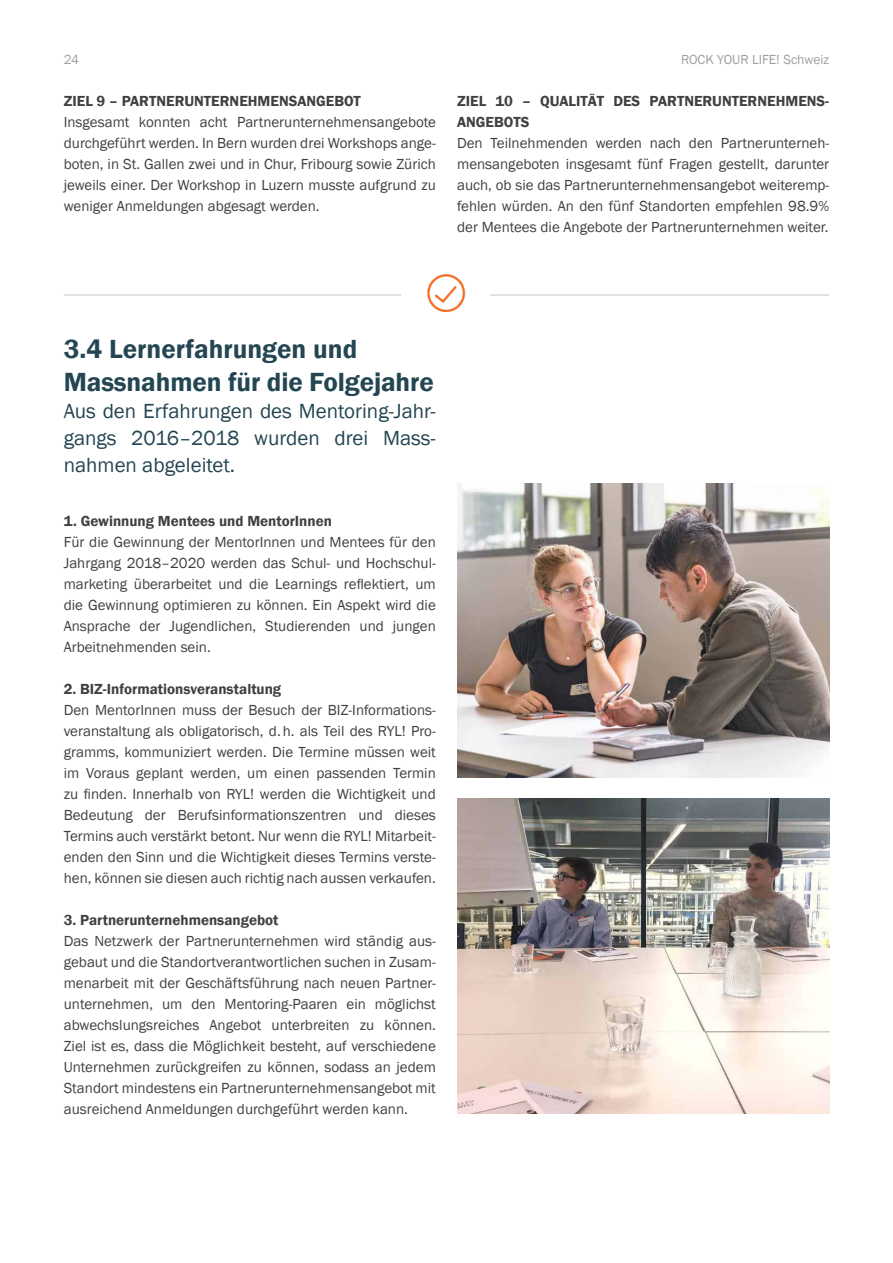
<style>
.page{position:relative;width:893px;height:1263px;background:#fff}
.page>*{position:absolute;margin:0;border:0;box-sizing:border-box;transform-origin:0 0}
.t1{font:600 27px/33px "Franklin Gothic";letter-spacing:-.005em;color:#244652}
.t2{font:21px/27px "Franklin Gothic";color:#244652;text-align:justify}
.t3{font:15px/21px "Franklin Gothic";color:#404040;text-align:justify}
.t4{font:600 15px/21px "Franklin Gothic";color:#404040}
.t5{font:13.5px "Franklin Gothic";color:#9f9f9f}
</style>
<div class="page">
<img style="left:457px;top:484px;width:372px;height:294px">
<img style="left:457px;top:799px;width:372px;height:315px">
<hr style="left:64px;top:294px;width:765px;height:2px;background:#c7c7c7">
<div style="left:401px;top:269px;width:89px;height:52px;background:#fff"></div>
<img style="left:427px;top:274px;width:39px;height:38px">
<p class="t5" style="left:64px;top:54px;width:17px">24</p>
<p class="t5" style="left:681px;top:51px;width:150px">ROCK YOUR LIFE! Schweiz</p>
<p class="t4" style="left:64px;top:91px;width:299px">ZIEL 9 – PARTNERUNTERNEHMENSANGEBOT</p>
<p class="t3" style="left:64px;top:112px;width:374px">Insgesamt konnten acht Partnerunternehmensangebote durchgeführt werden. In Bern wurden drei Workshops ange&shy;boten, in St. Gallen zwei und in Chur, Fribourg sowie Zürich jeweils einer. Der Workshop in Luzern musste aufgrund zu weniger Anmeldungen abgesagt werden.</p>
<p class="t4" style="left:457px;top:91px;width:374px">ZIEL 10 – QUALITÄT DES PARTNERUNTERNEHMENS-<br>ANGEBOTS</p>
<p class="t3" style="left:457px;top:133px;width:374px">Den Teilnehmenden werden nach den Partnerunterneh&shy;mensangeboten insgesamt fünf Fragen gestellt, darunter auch, ob sie das Partnerunternehmensangebot weiteremp&shy;fehlen würden. An den fünf Standorten empfehlen 98.9% der Mentees die Angebote der Partnerunternehmen weiter.</p>
<h1 class="t1" style="left:64px;top:334px;width:372px">3.4 Lernerfahrungen und<br>Massnahmen für die Folgejahre</h1>
<h2 class="t2" style="left:64px;top:398px;width:374px">Aus den Erfahrungen des Mentoring-Jahr&shy;gangs 2016–2018 wurden drei Mass&shy;nahmen abgeleitet.</h2>
<p class="t4" style="left:64px;top:511px;width:270px">1. Gewinnung Mentees und MentorInnen</p>
<p class="t3" style="left:64px;top:532px;width:374px">Für die Gewinnung der MentorInnen und Mentees für den Jahrgang 2018–2020 werden das Schul- und Hochschul&shy;marketing überarbeitet und die Learnings reflektiert, um die Gewinnung optimieren zu können. Ein Aspekt wird die Ansprache der Jugendlichen, Studierenden und jungen Arbeitnehmenden sein.</p>
<p class="t4" style="left:64px;top:679px;width:219px">2. BIZ-Informationsveranstaltung</p>
<p class="t3" style="left:64px;top:700px;width:374px">Den MentorInnen muss der Besuch der BIZ-Informations&shy;veranstaltung als obligatorisch, d. h. als Teil des RYL! Pro&shy;gramms, kommuniziert werden. Die Termine müssen weit im Voraus geplant werden, um einen passenden Termin zu finden. Innerhalb von RYL! werden die Wichtigkeit und Bedeutung der Berufsinformationszentren und dieses Termins auch verstärkt betont. Nur wenn die RYL! Mitarbeit&shy;enden den Sinn und die Wichtigkeit dieses Termins verste&shy;hen, können sie diesen auch richtig nach aussen verkaufen.</p>
<p class="t4" style="left:64px;top:910px;width:216px">3. Partnerunternehmensangebot</p>
<p class="t3" style="left:64px;top:931px;width:374px">Das Netzwerk der Partnerunternehmen wird ständig aus&shy;gebaut und die Standortverantwortlichen suchen in Zusam&shy;menarbeit mit der Geschäftsführung nach neuen Partner&shy;unternehmen, um den Mentoring-Paaren ein möglichst abwechslungsreiches Angebot unterbreiten zu können.<br>Ziel ist es, dass die Möglichkeit besteht, auf verschiedene Unternehmen zurückgreifen zu können, sodass an jedem Standort mindestens ein Partnerunternehmensangebot mit ausreichend Anmeldungen durchgeführt werden kann.</p>
</div>
